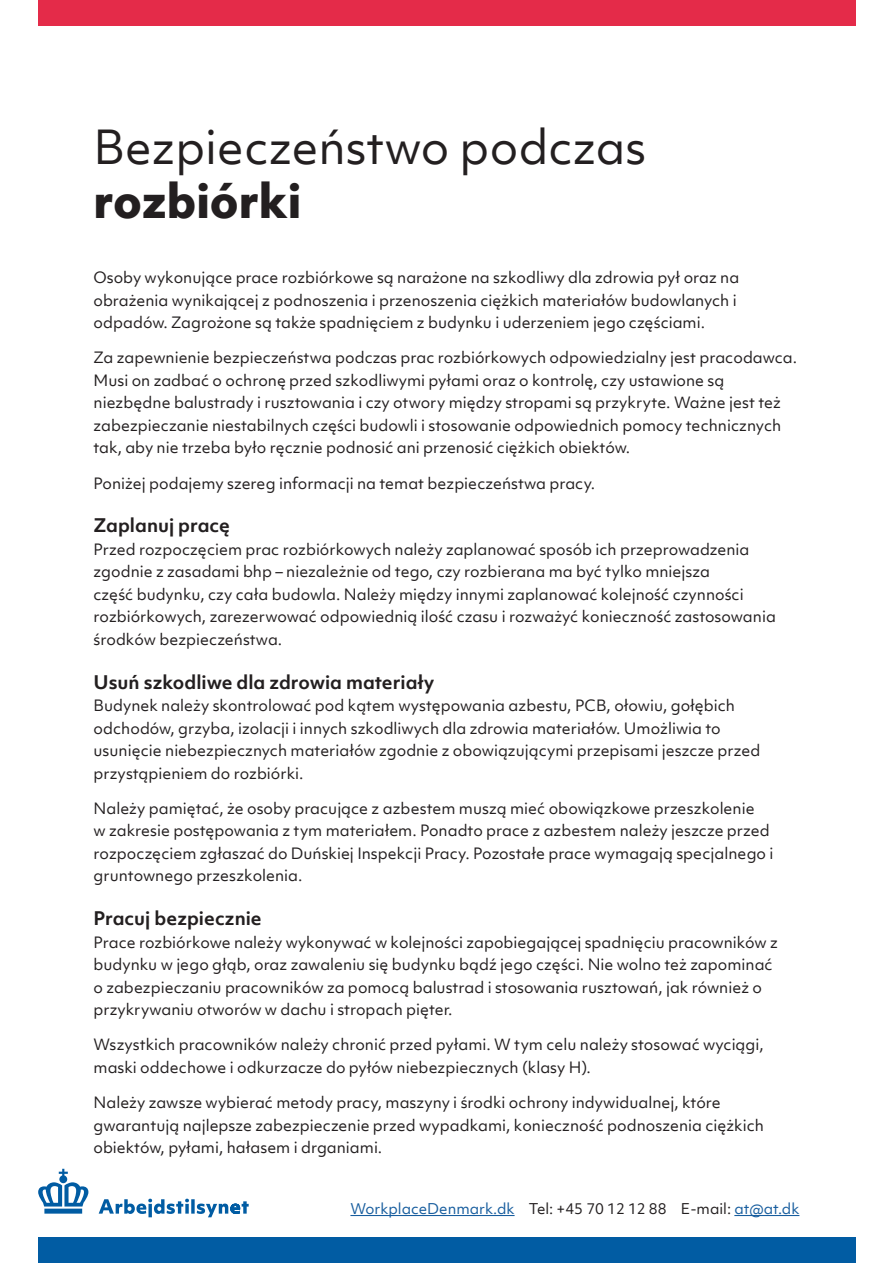
<style>
.page{position:relative;width:893px;height:1263px;background:#fff}
.page>*{position:absolute;margin:0;border:0;box-sizing:border-box;transform-origin:0 0}
.t1{font:45px "Objektiv Mk 1";color:#231f20}
.t2{font:800 45px "Objektiv Mk 1";color:#231f20}
.t3{font:700 18px "Objektiv Mk 1";color:#231f20}
.t4{font:15px/22.5px "Objektiv Mk 1";color:#231f20}
.t5{font:14.25px "Objektiv Mk 1";color:#175d9e}
.s1{color:#231f20}
</style>
<div class="page">
<div style="left:38px;top:1237px;width:818px;height:26px;background:#015ca3"></div>
<div style="left:38px;top:0;width:818px;height:26px;background:#e42b49"></div>
<svg style="left:99px;top:1199px;width:150px;height:18px"></svg>
<svg style="left:38px;top:1169px;width:50px;height:44px"></svg>
<hr style="left:350px;top:1215px;width:165px;height:1px;background:#175d9e">
<hr style="left:734px;top:1215px;width:65px;height:1px;background:#175d9e">
<h1 class="t1" style="left:94px;top:116px;width:554px">Bezpieczeństwo podczas</h1>
<h1 class="t2" style="left:94px;top:169px;width:209px">rozbiórki</h1>
<p class="t4" style="left:94px;top:266px;width:647px">Osoby wykonujące prace rozbiórkowe są narażone na szkodliwy dla zdrowia pył oraz na obrażenia wynikającej z podnoszenia i przenoszenia ciężkich materiałów budowlanych i odpadów. Zagrożone są także spadnięciem z budynku i uderzeniem jego częściami.</p>
<p class="t4" style="left:94px;top:346px;width:705px">Za zapewnienie bezpieczeństwa podczas prac rozbiórkowych odpowiedzialny jest pracodawca.<br>Musi on zadbać o ochronę przed szkodliwymi pyłami oraz o kontrolę, czy ustawione są niezbędne balustrady i rusztowania i czy otwory między stropami są przykryte. Ważne jest też zabezpieczanie niestabilnych części budowli i stosowanie odpowiednich pomocy technicznych tak, aby nie trzeba było ręcznie podnosić ani przenosić ciężkich obiektów.</p>
<p class="t4" style="left:94px;top:472px;width:503px">Poniżej podajemy szereg informacji na temat bezpieczeństwa pracy.</p>
<p class="t3" style="left:94px;top:513px;width:138px">Zaplanuj pracę</p>
<p class="t4" style="left:94px;top:538px;width:684px">Przed rozpoczęciem prac rozbiórkowych należy zaplanować sposób ich przeprowadzenia zgodnie z zasadami bhp – niezależnie od tego, czy rozbierana ma być tylko mniejsza<br>część budynku, czy cała budowla. Należy między innymi zaplanować kolejność czynności rozbiórkowych, zarezerwować odpowiednią ilość czasu i rozważyć konieczność zastosowania środków bezpieczeństwa.</p>
<p class="t3" style="left:94px;top:669px;width:342px">Usuń szkodliwe dla zdrowia materiały</p>
<p class="t4" style="left:94px;top:694px;width:668px">Budynek należy skontrolować pod kątem występowania azbestu, PCB, ołowiu, gołębich odchodów, grzyba, izolacji i innych szkodliwych dla zdrowia materiałów. Umożliwia to usunięcie niebezpiecznych materiałów zgodnie z obowiązującymi przepisami jeszcze przed przystąpieniem do rozbiórki.</p>
<p class="t4" style="left:94px;top:797px;width:681px">Należy pamiętać, że osoby pracujące z azbestem muszą mieć obowiązkowe przeszkolenie<br>w zakresie postępowania z tym materiałem. Ponadto prace z azbestem należy jeszcze przed rozpoczęciem zgłaszać do Duńskiej Inspekcji Pracy. Pozostałe prace wymagają specjalnego i gruntownego przeszkolenia.</p>
<p class="t3" style="left:94px;top:906px;width:170px">Pracuj bezpiecznie</p>
<p class="t4" style="left:94px;top:931px;width:686px">Prace rozbiórkowe należy wykonywać w kolejności zapobiegającej spadnięciu pracowników z budynku w jego głąb, oraz zawaleniu się budynku bądź jego części. Nie wolno też zapominać o zabezpieczaniu pracowników za pomocą balustrad i stosowania rusztowań, jak również o przykrywaniu otworów w dachu i stropach pięter.</p>
<p class="t4" style="left:94px;top:1033px;width:672px">Wszystkich pracowników należy chronić przed pyłami. W tym celu należy stosować wyciągi, maski oddechowe i odkurzacze do pyłów niebezpiecznych (klasy H).</p>
<p class="t4" style="left:94px;top:1091px;width:672px">Należy zawsze wybierać metody pracy, maszyny i środki ochrony indywidualnej, które gwarantują najlepsze zabezpieczenie przed wypadkami, konieczność podnoszenia ciężkich obiektów, pyłami, hałasem i drganiami.</p>
<p class="t5" style="left:350px;top:1198px;width:450px">WorkplaceDenmark.dk <span class="s1">Tel: +45 70 12 12 88 E-mail:</span> at@at.dk</p>
</div>
